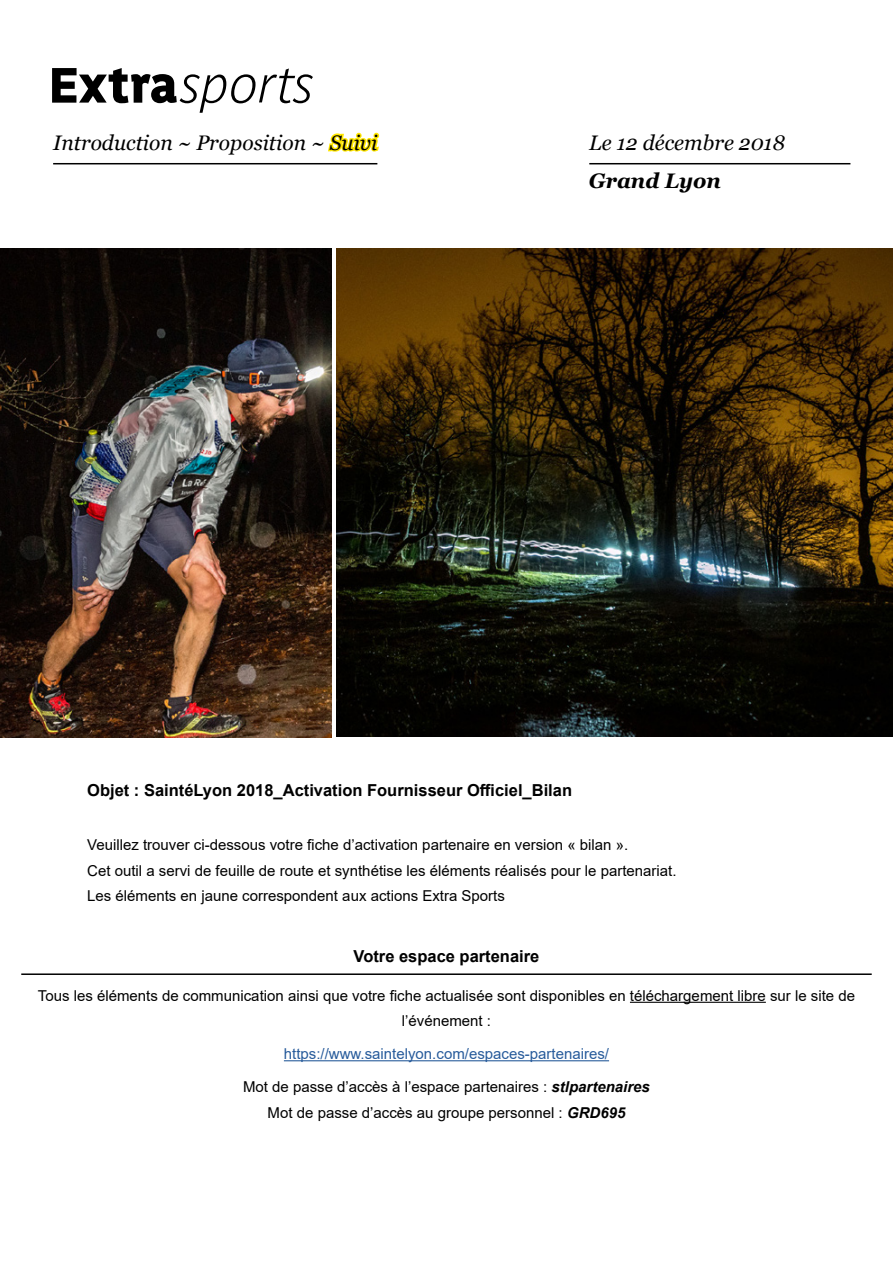
<style>
.page{position:relative;width:893px;height:1263px;background:#fff}
.page>*{position:absolute;margin:0;border:0;box-sizing:border-box;transform-origin:0 0}
.t1{font:italic 21px "Georgia";color:#000}
.t2{font:italic 700 21px "Georgia";color:#000}
.t3{font:700 16.5px "Arial";color:#000}
.t4{font:15px/25.5px "Arial";color:#000;text-align:center}
.t5{font:15px "Arial";color:#275b9b}
.s1{font-weight:700;font-style:italic}
</style>
<div class="page">
<svg style="left:52px;top:68px;width:261px;height:45px"></svg>
<svg style="left:326px;top:132px;width:54px;height:33px"></svg>
<hr style="left:53px;top:163px;width:324px;height:1px;background:#000">
<hr style="left:589px;top:163px;width:261px;height:1px;background:#000">
<img style="left:336px;top:248px;width:557px;height:489px">
<img style="left:0;top:248px;width:331px;height:489px">
<hr style="left:630px;top:1002px;width:136px;height:1px;background:#000">
<hr style="left:284px;top:1060px;width:325px;height:1px;background:#275b9b">
<hr style="left:21px;top:973px;width:851px;height:2px;background:#000">
<h1 class="t1" style="left:53px;top:129px;width:326px">Introduction ~ Proposition ~ Suivi</h1>
<h1 class="t1" style="left:589px;top:129px;width:197px">Le 12 décembre 2018</h1>
<h1 class="t2" style="left:589px;top:167px;width:134px">Grand Lyon</h1>
<p class="t3" style="left:87px;top:778px;width:486px">Objet : SaintéLyon 2018_Activation Fournisseur Officiel_Bilan</p>
<p class="t4" style="left:87px;top:832px;width:591px;text-align:left">Veuillez trouver ci-dessous votre fiche d’activation partenaire en version « bilan ».<br>Cet outil a servi de feuille de route et synthétise les éléments réalisés pour le partenariat.<br>Les éléments en jaune correspondent aux actions Extra Sports</p>
<p class="t3" style="left:354px;top:945px;width:187px">Votre espace partenaire</p>
<p class="t4" style="left:38px;top:982px;width:819px">Tous les éléments de communication ainsi que votre fiche actualisée sont disponibles en téléchargement libre sur le site de l’événement :</p>
<p class="t5" style="left:284px;top:1043px;width:327px">https://www.saintelyon.com/espaces-partenaires/</p>
<p class="t4" style="left:243px;top:1074px;width:408px">Mot de passe d’accès à l’espace partenaires : <span class="s1">stlpartenaires<br></span>Mot de passe d’accès au groupe personnel : <span class="s1">GRD695</span></p>
</div>
